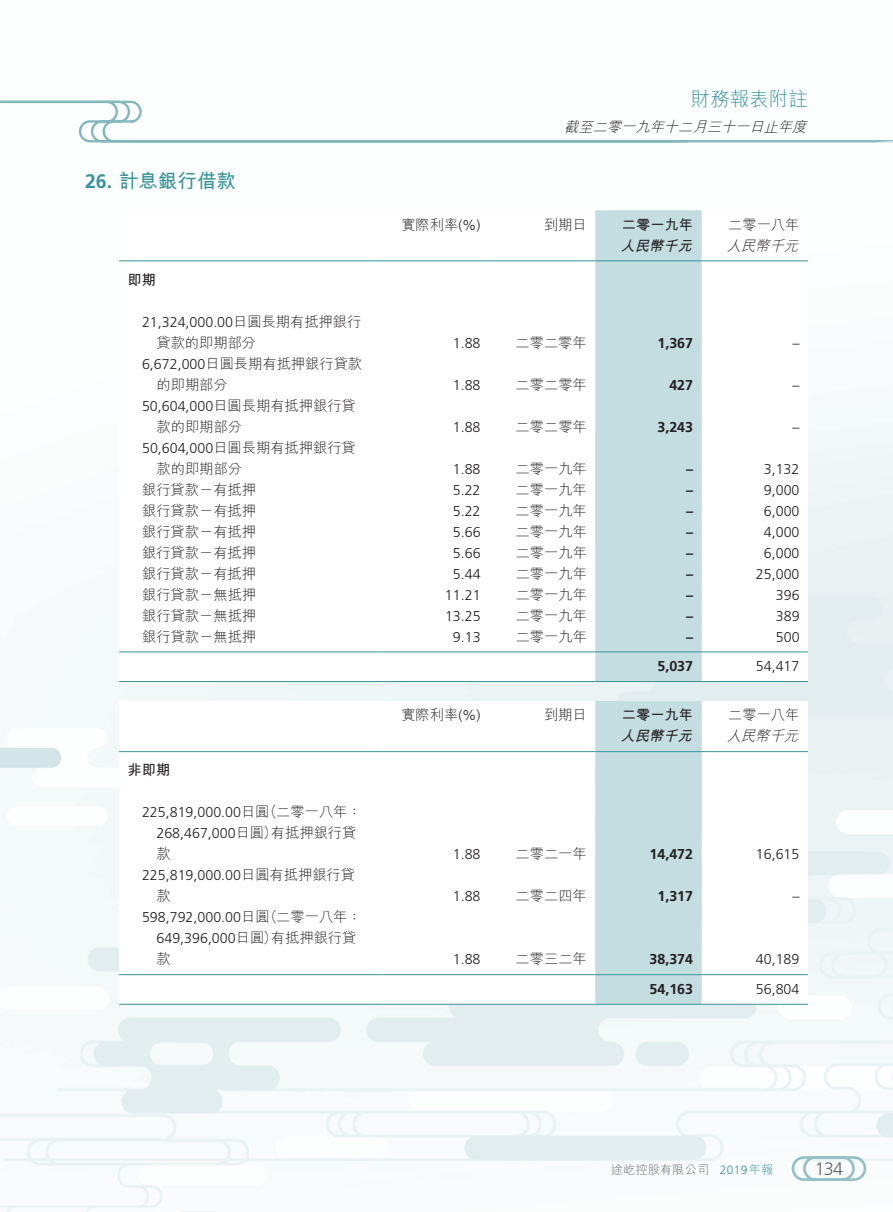
<style>
.page{position:relative;width:893px;height:1212px;background:#fff}
.page>*{position:absolute;margin:0;border:0;box-sizing:border-box;transform-origin:0 0}
.t1{font:700 19.5px "M Hei HK";color:#37939b}
.t2{font:300 19.5px "M Hei HK";color:#37939b}
.t3{font:300 18px "Frutiger LT Std";color:#636366}
.t4{font:300 14.25px "Frutiger LT Std";color:#231f20}
.t5{font:300 14.25px/21px "M Hei HK";color:#231f20}
.t6{font:700 14.25px "Frutiger LT Std";color:#231f20}
.t7{font:italic 300 14.25px "M Hei HK";color:#231f20}
.t8{font:700 14.25px "M Hei HK";color:#231f20}
.t9{font:italic 700 14.25px "M Hei HK";color:#231f20}
.t10{font:300 12px "M Hei HK";letter-spacing:.02em;color:#636366}
.t11{font:300 12px "Frutiger LT Std";color:#37939b}
.s1{font-family:"Frutiger LT Std"}
.s2{font-family:"M Hei HK"}
</style>
<div class="page">
<svg style="left:0;top:101px;width:893px;height:41px"></svg>
<svg style="left:792px;top:1156px;width:74px;height:25px"></svg>
<div style="left:595px;top:210px;width:107px;height:471px;background:#c4dde1"></div>
<hr style="left:119px;top:261px;width:264px;height:1px;background:#37939b">
<hr style="left:383px;top:261px;width:106px;height:1px;background:#37939b">
<hr style="left:489px;top:261px;width:106px;height:1px;background:#37939b">
<hr style="left:595px;top:261px;width:107px;height:1px;background:#37939b">
<hr style="left:702px;top:261px;width:106px;height:1px;background:#37939b">
<hr style="left:119px;top:652px;width:264px;height:1px;background:#37939b">
<hr style="left:383px;top:652px;width:106px;height:1px;background:#37939b">
<hr style="left:489px;top:652px;width:106px;height:1px;background:#37939b">
<hr style="left:595px;top:652px;width:107px;height:1px;background:#37939b">
<hr style="left:702px;top:652px;width:106px;height:1px;background:#37939b">
<hr style="left:119px;top:681px;width:264px;height:1px;background:#37939b">
<hr style="left:383px;top:681px;width:106px;height:1px;background:#37939b">
<hr style="left:489px;top:681px;width:106px;height:1px;background:#37939b">
<hr style="left:595px;top:681px;width:107px;height:1px;background:#37939b">
<hr style="left:702px;top:681px;width:106px;height:1px;background:#37939b">
<svg style="left:119px;top:701px;width:689px;height:303px"></svg>
<div style="left:595px;top:701px;width:107px;height:303px;background:#c4dde1"></div>
<hr style="left:119px;top:751px;width:264px;height:1px;background:#37939b">
<hr style="left:383px;top:751px;width:106px;height:1px;background:#37939b">
<hr style="left:489px;top:751px;width:106px;height:1px;background:#37939b">
<hr style="left:595px;top:751px;width:107px;height:1px;background:#37939b">
<hr style="left:702px;top:751px;width:106px;height:1px;background:#37939b">
<hr style="left:119px;top:974px;width:264px;height:1px;background:#37939b">
<hr style="left:383px;top:974px;width:106px;height:1px;background:#37939b">
<hr style="left:489px;top:974px;width:106px;height:1px;background:#37939b">
<hr style="left:595px;top:974px;width:107px;height:1px;background:#37939b">
<hr style="left:702px;top:974px;width:106px;height:1px;background:#37939b">
<hr style="left:119px;top:1004px;width:264px;height:1px;background:#37939b">
<hr style="left:383px;top:1004px;width:106px;height:1px;background:#37939b">
<hr style="left:489px;top:1004px;width:106px;height:1px;background:#37939b">
<hr style="left:595px;top:1004px;width:107px;height:1px;background:#37939b">
<hr style="left:702px;top:1004px;width:106px;height:1px;background:#37939b">
<h1 class="t1" style="left:85px;top:166px;width:153px"><span class="s1">26.</span> 計息銀行借款</h1>
<p class="t8" style="left:128px;top:269px;width:30px">即期</p>
<p class="t4" style="left:142px;top:314px;width:221px">21,324,000.00<span class="s2">日圓長期有抵押銀行</span></p>
<p class="t5" style="left:142px;top:331px;width:222px;text-indent:14px">貸款的即期部分<br><span class="s1">6,672,000</span>日圓長期有抵押銀行貸款</p>
<p class="t5" style="left:156px;top:373px;width:73px">的即期部分</p>
<p class="t4" style="left:142px;top:398px;width:215px">50,604,000<span class="s2">日圓長期有抵押銀行貸</span></p>
<p class="t5" style="left:156px;top:415px;width:87px">款的即期部分</p>
<p class="t4" style="left:142px;top:440px;width:215px">50,604,000<span class="s2">日圓長期有抵押銀行貸</span></p>
<p class="t5" style="left:157px;top:457px;width:87px">款的即期部分</p>
<p class="t5" style="left:142px;top:478px;width:115px">銀行貸款－有抵押</p>
<p class="t5" style="left:142px;top:499px;width:115px">銀行貸款－有抵押</p>
<p class="t5" style="left:142px;top:520px;width:115px">銀行貸款－有抵押</p>
<p class="t5" style="left:142px;top:541px;width:115px">銀行貸款－有抵押</p>
<p class="t5" style="left:142px;top:562px;width:115px">銀行貸款－有抵押</p>
<p class="t5" style="left:142px;top:583px;width:115px">銀行貸款－無抵押</p>
<p class="t5" style="left:142px;top:604px;width:115px">銀行貸款－無抵押</p>
<p class="t5" style="left:142px;top:625px;width:115px">銀行貸款－無抵押</p>
<p class="t8" style="left:128px;top:760px;width:44px">非即期</p>
<p class="t5" style="left:263px;top:801px;width:100px">（二零一八年：</p>
<p class="t4" style="left:142px;top:804px;width:129px">225,819,000.00<span class="s2">日圓</span></p>
<p class="t5" style="left:271px;top:822px;width:87px">有抵押銀行貸</p>
<p class="t4" style="left:156px;top:825px;width:122px">268,467,000<span class="s2">日圓）</span></p>
<p class="t5" style="left:156px;top:843px;width:16px">款</p>
<p class="t4" style="left:142px;top:867px;width:215px">225,819,000.00<span class="s2">日圓有抵押銀行貸</span></p>
<p class="t5" style="left:156px;top:885px;width:16px">款</p>
<p class="t5" style="left:263px;top:906px;width:100px">（二零一八年：</p>
<p class="t4" style="left:142px;top:909px;width:129px">598,792,000.00<span class="s2">日圓</span></p>
<p class="t5" style="left:271px;top:927px;width:87px">有抵押銀行貸</p>
<p class="t4" style="left:156px;top:930px;width:122px">649,396,000<span class="s2">日圓）</span></p>
<p class="t5" style="left:156px;top:948px;width:16px">款</p>
<h1 class="t2" style="left:691px;top:85px;width:118px">財務報表附註</h1>
<p class="t7" style="left:564px;top:117px;width:249px">截至二零一九年十二月三十一日止年度</p>
<p class="t5" style="left:401px;top:213px;width:81px">實際利率 <span class="s1">%( )</span></p>
<p class="t5" style="left:544px;top:213px;width:44px">到期日</p>
<p class="t8" style="left:622px;top:214px;width:73px">二零一九年</p>
<p class="t5" style="left:728px;top:213px;width:73px">二零一八年</p>
<p class="t9" style="left:620px;top:235px;width:78px">人民幣千元</p>
<p class="t7" style="left:727px;top:235px;width:78px">人民幣千元</p>
<p class="t4" style="left:453px;top:335px;width:29px">1.88</p>
<p class="t5" style="left:516px;top:331px;width:73px">二零二零年</p>
<p class="t6" style="left:657px;top:334px;width:37px">1,367</p>
<p class="t4" style="left:792px;top:335px;width:9px">–</p>
<p class="t4" style="left:453px;top:377px;width:29px">1.88</p>
<p class="t5" style="left:516px;top:373px;width:73px">二零二零年</p>
<p class="t6" style="left:669px;top:376px;width:25px">427</p>
<p class="t4" style="left:792px;top:377px;width:9px">–</p>
<p class="t4" style="left:453px;top:419px;width:29px">1.88</p>
<p class="t5" style="left:516px;top:415px;width:73px">二零二零年</p>
<p class="t6" style="left:657px;top:418px;width:37px">3,243</p>
<p class="t4" style="left:792px;top:419px;width:9px">–</p>
<p class="t4" style="left:453px;top:461px;width:29px">1.88</p>
<p class="t5" style="left:516px;top:457px;width:73px">二零一九年</p>
<p class="t6" style="left:686px;top:460px;width:9px">–</p>
<p class="t4" style="left:764px;top:461px;width:37px">3,132</p>
<p class="t4" style="left:453px;top:482px;width:29px">5.22</p>
<p class="t5" style="left:516px;top:478px;width:73px">二零一九年</p>
<p class="t6" style="left:686px;top:481px;width:9px">–</p>
<p class="t4" style="left:764px;top:482px;width:37px">9,000</p>
<p class="t4" style="left:453px;top:503px;width:29px">5.22</p>
<p class="t5" style="left:516px;top:499px;width:73px">二零一九年</p>
<p class="t6" style="left:686px;top:502px;width:9px">–</p>
<p class="t4" style="left:764px;top:503px;width:37px">6,000</p>
<p class="t4" style="left:453px;top:524px;width:29px">5.66</p>
<p class="t5" style="left:516px;top:520px;width:73px">二零一九年</p>
<p class="t6" style="left:686px;top:523px;width:9px">–</p>
<p class="t4" style="left:764px;top:524px;width:37px">4,000</p>
<p class="t4" style="left:453px;top:545px;width:29px">5.66</p>
<p class="t5" style="left:516px;top:541px;width:73px">二零一九年</p>
<p class="t6" style="left:686px;top:544px;width:9px">–</p>
<p class="t4" style="left:764px;top:545px;width:37px">6,000</p>
<p class="t4" style="left:453px;top:566px;width:29px">5.44</p>
<p class="t5" style="left:516px;top:562px;width:73px">二零一九年</p>
<p class="t6" style="left:686px;top:565px;width:9px">–</p>
<p class="t4" style="left:756px;top:566px;width:45px">25,000</p>
<p class="t4" style="left:445px;top:587px;width:37px">11.21</p>
<p class="t5" style="left:516px;top:583px;width:73px">二零一九年</p>
<p class="t6" style="left:686px;top:586px;width:9px">–</p>
<p class="t4" style="left:776px;top:587px;width:25px">396</p>
<p class="t4" style="left:445px;top:608px;width:37px">13.25</p>
<p class="t5" style="left:516px;top:604px;width:73px">二零一九年</p>
<p class="t6" style="left:686px;top:607px;width:9px">–</p>
<p class="t4" style="left:776px;top:608px;width:25px">389</p>
<p class="t4" style="left:453px;top:629px;width:29px">9.13</p>
<p class="t5" style="left:516px;top:625px;width:73px">二零一九年</p>
<p class="t6" style="left:686px;top:628px;width:9px">–</p>
<p class="t4" style="left:776px;top:629px;width:25px">500</p>
<p class="t6" style="left:657px;top:658px;width:37px">5,037</p>
<p class="t4" style="left:756px;top:658px;width:45px">54,417</p>
<p class="t5" style="left:401px;top:704px;width:81px">實際利率 <span class="s1">%( )</span></p>
<p class="t5" style="left:544px;top:704px;width:44px">到期日</p>
<p class="t8" style="left:622px;top:705px;width:73px">二零一九年</p>
<p class="t5" style="left:728px;top:704px;width:73px">二零一八年</p>
<p class="t9" style="left:620px;top:726px;width:78px">人民幣千元</p>
<p class="t7" style="left:727px;top:726px;width:78px">人民幣千元</p>
<p class="t4" style="left:453px;top:846px;width:29px">1.88</p>
<p class="t5" style="left:516px;top:843px;width:73px">二零二一年</p>
<p class="t6" style="left:650px;top:846px;width:45px">14,472</p>
<p class="t4" style="left:756px;top:846px;width:45px">16,615</p>
<p class="t4" style="left:453px;top:888px;width:29px">1.88</p>
<p class="t5" style="left:516px;top:885px;width:73px">二零二四年</p>
<p class="t6" style="left:657px;top:888px;width:37px">1,317</p>
<p class="t4" style="left:792px;top:888px;width:9px">–</p>
<p class="t4" style="left:453px;top:951px;width:29px">1.88</p>
<p class="t5" style="left:516px;top:948px;width:73px">二零三二年</p>
<p class="t6" style="left:650px;top:951px;width:45px">38,374</p>
<p class="t4" style="left:756px;top:951px;width:45px">40,189</p>
<p class="t6" style="left:649px;top:981px;width:45px">54,163</p>
<p class="t4" style="left:756px;top:981px;width:45px">56,804</p>
<p class="t10" style="left:611px;top:1161px;width:99px">途屹控股有限公司</p>
<p class="t11" style="left:720px;top:1162px;width:55px">2019<span class="s2">年報</span></p>
<p class="t3" style="left:815px;top:1158px;width:30px">134</p>
</div>
